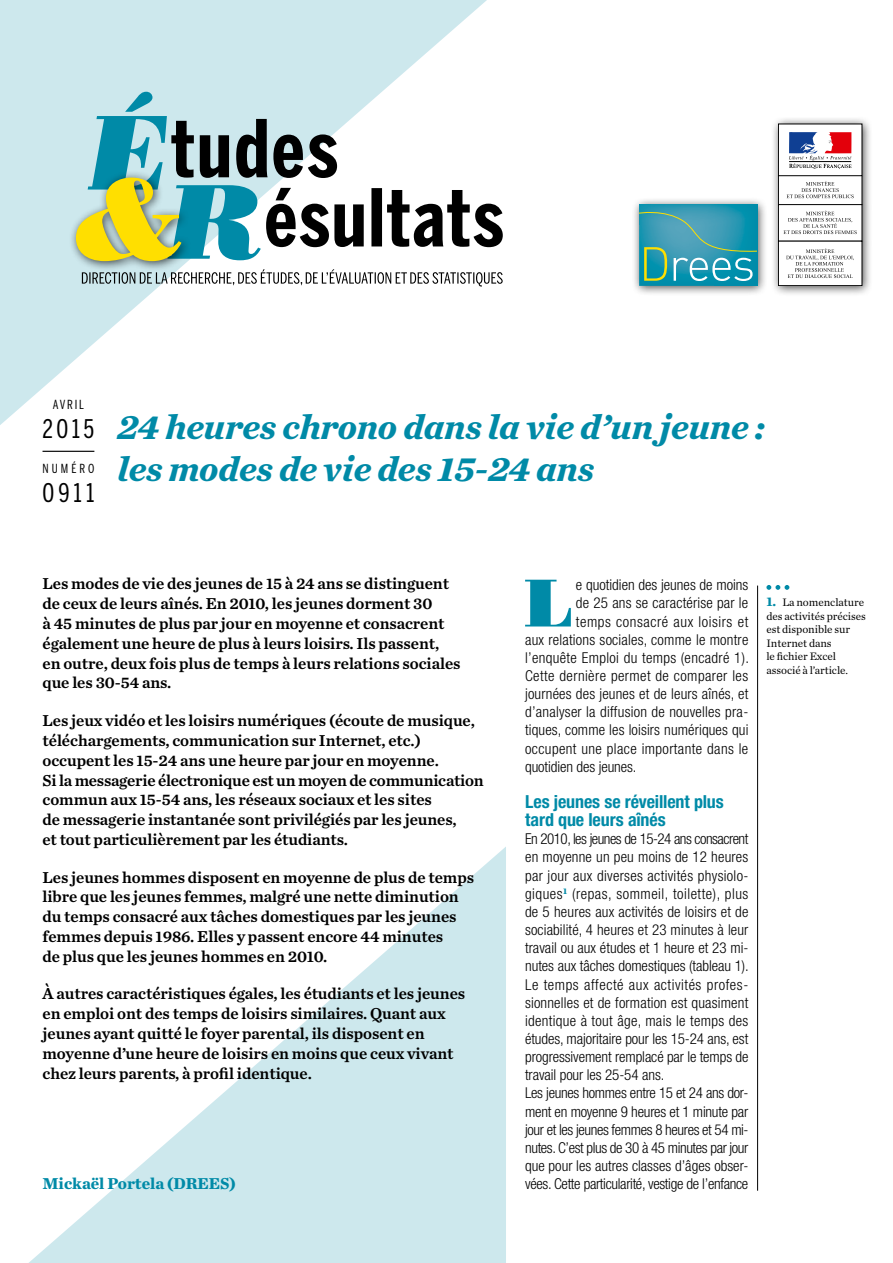
<style>
.page{position:relative;width:893px;height:1263px;background:#fff}
.page>*{position:absolute;margin:0;border:0;box-sizing:border-box;transform-origin:0 0}
.t1{font:66.9px "Bodoni Poster S Si";color:#008aa7}
.t2{font:italic 700 36px/42px "Chronicle Text G4";letter-spacing:-.005em;color:#008aa7}
.t3{font:25.5px "Benton Sans Comp";letter-spacing:.145em;color:#000}
.t4{font:700 condensed 18px/18.1px "Helvetica Neue LT Std";letter-spacing:-.005em;color:#008aa7}
.t5{font:16.5px/19.8px "Chronicle Text G4 Semi";letter-spacing:-.005em;color:#000}
.t6{font:700 16.5px "Chronicle Text G1";letter-spacing:-.005em;color:#008aa7}
.t7{font:300 condensed 15px/18.1px "Helvetica Neue LT Std";letter-spacing:.01em;color:#000}
.t8{font:300 condensed 15px "Helvetica Neue LT Std";letter-spacing:.03em;color:#000}
.t9{font:300 condensed 15px "Helvetica Neue LT Std";letter-spacing:.035em;color:#000}
.t10{font:12.45px "Benton Sans Comp";letter-spacing:.235em;color:#000}
.t11{font:11.25px/13.5px "Chronicle Text G1";letter-spacing:-.005em;color:#000}
.s1{font-weight:700;font-size:13.5px;color:#008aa7}
</style>
<div class="page">
<svg style="left:0;top:0;width:487px;height:425px;fill:#cde8ed"></svg>
<svg style="left:29px;top:847px;width:477px;height:416px;fill:#d1e9ee"></svg>
<svg style="left:82px;top:269px;width:421px;height:17px"></svg>
<div style="left:68px;top:170px;width:123px;height:102px;background:#000;opacity:.7"></div>
<svg style="left:76px;top:92px;width:427px;height:169px"></svg>
<div style="left:770px;top:116px;width:102px;height:180px;background:#000;opacity:.7"></div>
<div style="left:778px;top:176px;width:84px;height:29px;background:#fff"></div>
<svg style="left:786px;top:181px;width:68px;height:17px"></svg>
<div style="left:778px;top:124px;width:84px;height:52px;background:#fff"></div>
<div style="left:778px;top:124px;width:84px;height:52px;border:1px solid #000"></div>
<svg style="left:789px;top:132px;width:62px;height:37px"></svg>
<div style="left:778px;top:205px;width:84px;height:36px;background:#fff"></div>
<div style="left:778px;top:204px;width:84px;height:37px;border:1px solid #000"></div>
<svg style="left:783px;top:211px;width:74px;height:23px"></svg>
<div style="left:778px;top:241px;width:84px;height:45px;background:#fff"></div>
<div style="left:778px;top:241px;width:84px;height:45px;border:1px solid #000"></div>
<svg style="left:786px;top:248px;width:68px;height:30px"></svg>
<div style="left:631px;top:197px;width:137px;height:99px;background:#000;opacity:.7"></div>
<img style="left:639px;top:204px;width:118px;height:82px">
<svg style="left:639px;top:209px;width:118px;height:72px;background:#3ea1b0"></svg>
<hr style="left:757px;top:585px;width:1px;height:606px;background:#000">
<hr style="left:43px;top:451px;width:51px;height:1px;background:#000">
<svg style="left:766px;top:585px;width:23px;height:5px"></svg>
<p class="t10" style="left:53px;top:398px;width:33px">AVRIL</p>
<h3 class="t3" style="left:43px;top:414px;width:53px">2015</h3>
<p class="t10" style="left:43px;top:461px;width:53px">NUMÉRO</p>
<h3 class="t3" style="left:43px;top:478px;width:53px">0911</h3>
<h2 class="t2" style="left:117px;top:404px;width:649px">24 heures chrono dans la vie d’un jeune : les modes de vie des 15-24 ans</h2>
<p class="t5" style="left:43px;top:573px;width:420px">Les modes de vie des jeunes de 15 à 24 ans se distinguent de ceux de leurs aînés. En 2010, les jeunes dorment 30<br>à 45 minutes de plus par jour en moyenne et consacrent également une heure de plus à leurs loisirs. Ils passent, en outre, deux fois plus de temps à leurs relations sociales que les 30-54 ans.</p>
<p class="t5" style="left:43px;top:710px;width:443px">Les jeux vidéo et les loisirs numériques (écoute de musique, téléchargements, communication sur Internet, etc.) occupent les 15-24 ans une heure par jour en moyenne.<br>Si la messagerie électronique est un moyen de communication commun aux 15-54 ans, les réseaux sociaux et les sites<br>de messagerie instantanée sont privilégiés par les jeunes,<br>et tout particulièrement par les étudiants.</p>
<p class="t5" style="left:43px;top:866px;width:433px">Les jeunes hommes disposent en moyenne de plus de temps libre que les jeunes femmes, malgré une nette diminution du temps consacré aux tâches domestiques par les jeunes femmes depuis 1986. Elles y passent encore 44 minutes<br>de plus que les jeunes hommes en 2010.</p>
<p class="t5" style="left:43px;top:983px;width:424px">À autres caractéristiques égales, les étudiants et les jeunes en emploi ont des temps de loisirs similaires. Quant aux jeunes ayant quitté le foyer parental, ils disposent en moyenne d’une heure de loisirs en moins que ceux vivant chez leurs parents, à profil identique.</p>
<p class="t6" style="left:43px;top:1170px;width:195px">Mickaël Portela (DREES)</p>
<h1 class="t1" style="left:525px;top:562px;width:50px">L</h1>
<p class="t7" style="left:576px;top:576px;width:174px">e quotidien des jeunes de moins</p>
<p class="t7" style="left:576px;top:594px;width:174px">de 25 ans se caractérise par le</p>
<p class="t9" style="left:576px;top:613px;width:174px">temps consacré aux loisirs et</p>
<p class="t7" style="left:525px;top:630px;width:225px">aux relations sociales, comme le montre</p>
<p class="t7" style="left:525px;top:648px;width:225px">l’enquête Emploi du temps (encadré 1).</p>
<p class="t8" style="left:525px;top:667px;width:225px">Cette dernière permet de comparer les</p>
<p class="t7" style="left:525px;top:685px;width:225px">journées des jeunes et de leurs aînés, et</p>
<p class="t7" style="left:525px;top:703px;width:225px">d’analyser la diffusion de nouvelles pra-</p>
<p class="t7" style="left:525px;top:721px;width:225px">tiques, comme les loisirs numériques qui</p>
<p class="t7" style="left:525px;top:739px;width:225px">occupent une place importante dans le</p>
<p class="t7" style="left:525px;top:757px;width:113px">quotidien des jeunes.</p>
<p class="t4" style="left:525px;top:792px;width:200px">Les jeunes se réveillent plus tard que leurs aînés</p>
<p class="t7" style="left:525px;top:830px;width:225px">En 2010, les jeunes de 15-24 ans consacrent en moyenne un peu moins de 12 heures par jour aux diverses activités physiolo&shy;giques<sup>1</sup> (repas, sommeil, toilette), plus de 5 heures aux activités de loisirs et de sociabilité, 4 heures et 23 minutes à leur travail ou aux études et 1 heure et 23 mi&shy;nutes aux tâches domestiques (tableau 1).<br>Le temps affecté aux activités profes&shy;sionnelles et de formation est quasiment identique à tout âge, mais le temps des études, majoritaire pour les 15-24 ans, est progressivement remplacé par le temps de travail pour les 25-54 ans.<br>Les jeunes hommes entre 15 et 24 ans dor&shy;ment en moyenne 9 heures et 1 minute par jour et les jeunes femmes 8 heures et 54 mi&shy;nutes. C’est plus de 30 à 45 minutes par jour que pour les autres classes d’âges obser&shy;vées. Cette particularité, vestige de l’enfance</p>
<p class="t11" style="left:766px;top:595px;width:101px"><span class="s1">1.</span> La nomenclature des activités précises est disponible sur<br>Internet dans<br>le fichier Excel associé à l’article.</p>
</div>
